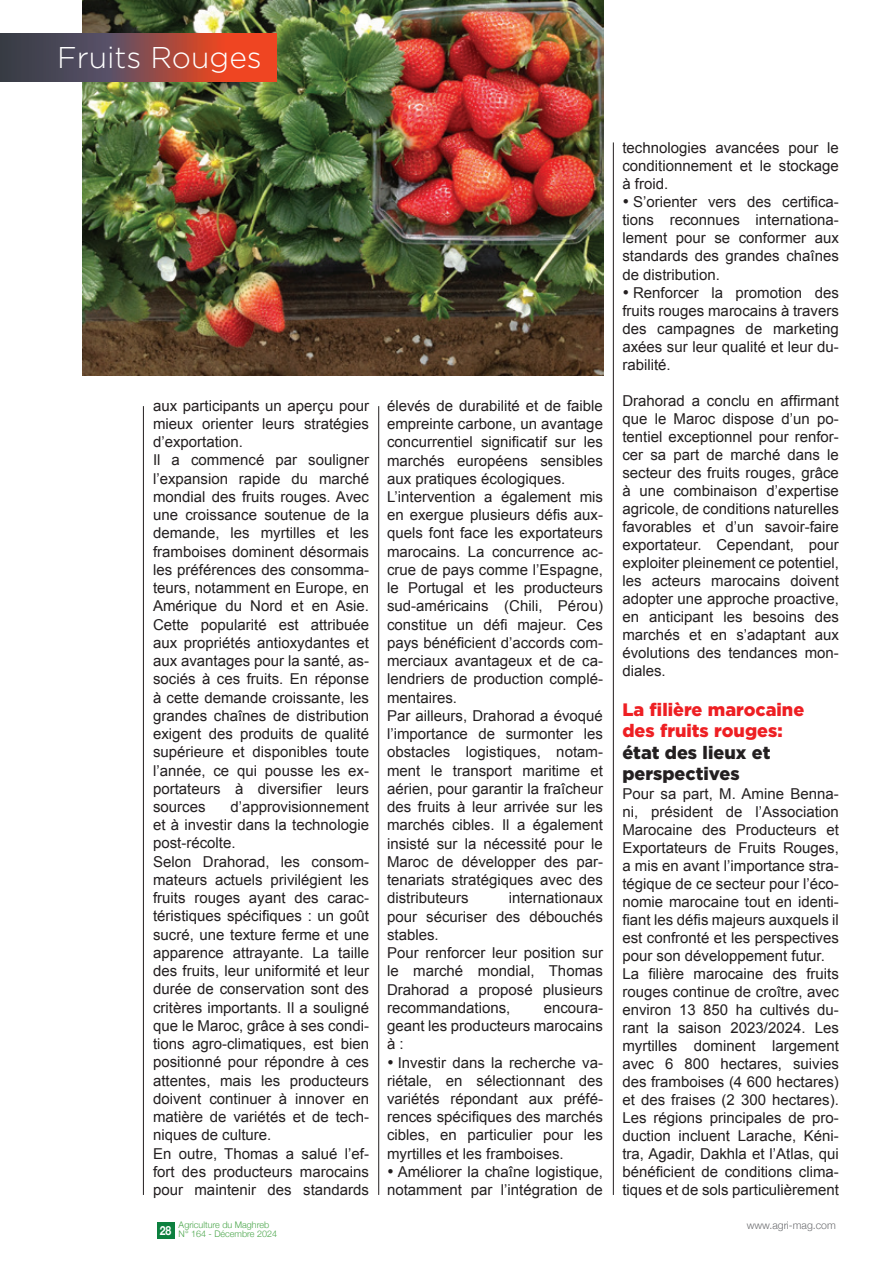
<style>
.page{position:relative;width:893px;height:1263px;background:#fff}
.page>*{position:absolute;margin:0;border:0;box-sizing:border-box;transform-origin:0 0}
.t1{font:300 30px "Gotham";color:#fff}
.t2{font:900 18px/21.6px "Gotham";color:#ee1f23}
.t3{font:900 18px/21.6px "Gotham";color:#231f20}
.t4{font:15px/18.3px "Arial";color:#231f20}
.t5{font:700 12.6px "Helvetica Neue";color:#fff;scale:.84 1}
.t6{font:300 10.65px "Helvetica Neue";color:#6c6d70}
.t7{font:300 9.15px/9px "Helvetica Neue";color:#4ba64b}
</style>
<div class="page">
<div style="left:157px;top:1222px;width:17px;height:16px;background:#0d803f"></div>
<img style="left:83px;top:0;width:520px;height:376px">
<hr style="left:613px;top:142px;width:1px;height:1053px;background:#231f20">
<hr style="left:378px;top:406px;width:1px;height:789px;background:#231f20">
<hr style="left:143px;top:406px;width:1px;height:789px;background:#231f20">
<svg style="left:0;top:33px;width:276px;height:49px;background:#8c4743"></svg>
<h1 class="t1" style="left:57px;top:39px;width:206px">Fruits Rouges</h1>
<p class="t4" style="left:153px;top:396px;width:217px">aux participants un aperçu pour mieux orienter leurs stratégies d’exportation.<br>Il a commencé par souligner l’expansion rapide du marché mondial des fruits rouges. Avec une croissance soutenue de la demande, les myrtilles et les framboises dominent désormais les préférences des consomma&shy;teurs, notamment en Europe, en<br>Amérique du Nord et en Asie.<br>Cette popularité est attribuée aux propriétés antioxydantes et aux avantages pour la santé, as&shy;sociés à ces fruits. En réponse à cette demande croissante, les grandes chaînes de distribution exigent des produits de qualité supérieure et disponibles toute l’année, ce qui pousse les ex&shy;portateurs à diversifier leurs sources</p>
<p class="t4" style="left:153px;top:798px;width:217px;text-indent:78px">d’approvisionnement et à investir dans la technologie post-récolte.<br>Selon Drahorad, les consom&shy;mateurs actuels privilégient les fruits rouges ayant des carac&shy;téristiques spécifiques : un goût sucré, une texture ferme et une apparence attrayante. La taille des fruits, leur uniformité et leur durée de conservation sont des critères importants. Il a souligné que le Maroc, grâce à ses condi&shy;tions agro-climatiques, est bien positionné pour répondre à ces attentes, mais les producteurs doivent continuer à innover en matière de variétés et de tech&shy;niques de culture.<br>En outre, Thomas a salué l’ef&shy;fort des producteurs marocains pour maintenir des standards</p>
<p class="t4" style="left:387px;top:396px;width:217px">élevés de durabilité et de faible empreinte carbone, un avantage concurrentiel significatif sur les marchés européens sensibles aux pratiques écologiques.<br>L’intervention a également mis en exergue plusieurs défis aux&shy;quels font face les exportateurs marocains. La concurrence ac&shy;crue de pays comme l’Espagne, le Portugal et les producteurs sud-américains (Chili, Pérou) constitue un défi majeur. Ces pays bénéficient d’accords com&shy;merciaux avantageux et de ca&shy;lendriers de production complé&shy;mentaires.<br>Par ailleurs, Drahorad a évoqué l’importance de surmonter les obstacles logistiques, notam&shy;ment le transport maritime et aérien, pour garantir la fraîcheur des fruits à leur arrivée sur les marchés cibles. Il a également insisté sur la nécessité pour le<br>Maroc de développer des par&shy;tenariats stratégiques avec des distributeurs</p>
<p class="t4" style="left:387px;top:889px;width:217px;text-indent:122px">internationaux pour sécuriser des débouchés stables.<br>Pour renforcer leur position sur le marché mondial, Thomas<br>Drahorad a proposé plusieurs recommandations,</p>
<p class="t4" style="left:387px;top:998px;width:217px;text-align:justify;text-indent:157px">encoura&shy;geant les producteurs marocains à :</p>
<p class="t4" style="left:387px;top:1053px;width:217px;text-align:justify">• Investir dans la recherche va&shy;riétale, en sélectionnant des variétés répondant aux préfé&shy;rences spécifiques des marchés cibles, en particulier pour les myrtilles et les framboises.</p>
<p class="t4" style="left:387px;top:1163px;width:217px">• Améliorer la chaîne logistique, notamment par l’intégration de</p>
<p class="t4" style="left:622px;top:139px;width:218px;text-align:justify">technologies avancées pour le conditionnement et le stockage à froid.</p>
<p class="t4" style="left:622px;top:193px;width:218px;text-align:justify">• S’orienter vers des certifica&shy;tions reconnues internationa&shy;lement pour se conformer aux standards des grandes chaînes de distribution.</p>
<p class="t4" style="left:622px;top:283px;width:218px;text-align:justify">• Renforcer la promotion des fruits rouges marocains à travers des campagnes de marketing axées sur leur qualité et leur du&shy;rabilité.</p>
<p class="t4" style="left:622px;top:391px;width:218px;text-align:justify">Drahorad a conclu en affirmant que le Maroc dispose d’un po&shy;tentiel exceptionnel pour renfor&shy;cer sa part de marché dans le secteur des fruits rouges, grâce à une combinaison d’expertise agricole, de conditions naturelles favorables et d’un savoir-faire exportateur. Cependant, pour exploiter pleinement ce potentiel, les acteurs marocains doivent adopter une approche proactive, en anticipant les besoins des marchés et en s’adaptant aux évolutions des tendances mon&shy;diales.</p>
<p class="t2" style="left:622px;top:698px;width:183px">La filière marocaine des fruits rouges:</p>
<p class="t3" style="left:622px;top:741px;width:150px">état des lieux et perspectives</p>
<p class="t4" style="left:622px;top:784px;width:218px">Pour sa part, M. Amine Benna&shy;ni, président de l’Association<br>Marocaine des Producteurs et<br>Exportateurs de Fruits Rouges, a mis en avant l’importance stra&shy;tégique de ce secteur pour l’éco&shy;nomie marocaine tout en identi&shy;fiant les défis majeurs auxquels il est confronté et les perspectives pour son développement futur.<br>La filière marocaine des fruits rouges continue de croître, avec environ 13 850 ha cultivés du&shy;rant la saison 2023/2024. Les myrtilles dominent largement avec 6 800 hectares, suivies des framboises (4 600 hectares) et des fraises (2 300 hectares).<br>Les régions principales de pro&shy;duction incluent Larache, Kéni&shy;tra, Agadir, Dakhla et l’Atlas, qui bénéficient de conditions clima&shy;tiques et de sols particulièrement</p>
<p class="t7" style="left:179px;top:1219px;width:100px">Agriculture du Maghreb<br>N° 164 - Décembre 2024</p>
<p class="t6" style="left:747px;top:1217px;width:91px">www.agri-mag.com</p>
<p class="t5" style="left:160px;top:1220px;width:15px">28</p>
</div>
